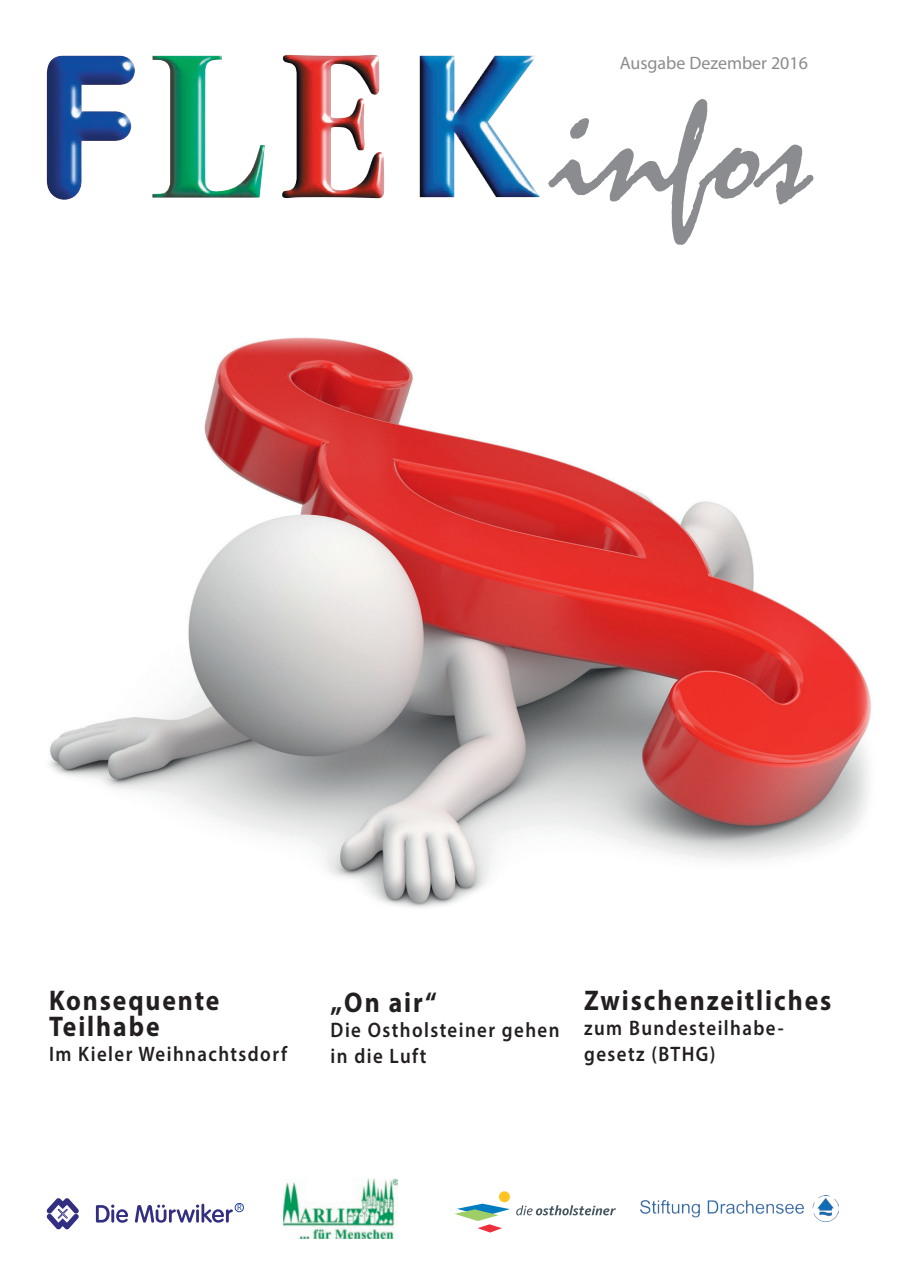
<style>
.page{position:relative;width:910px;height:1280px;background:#fff}
.page>*{position:absolute;margin:0;border:0;box-sizing:border-box;transform-origin:0 0}
.t1{font:700 28.5px/25.5px "Myriad Pro";letter-spacing:.075em;color:#231f20;scale:.9 1}
.t2{font:600 21px/25.5px "Myriad Pro";letter-spacing:.075em;color:#231f20;scale:.9 1}
.t3{font:18px "Myriad Pro";color:#8a8c8f}
.t4{font:8.4px "Myriad";color:#1f479b}
</style>
<div class="page">
<img style="left:47px;top:55px;width:493px;height:145px">
<svg style="left:548px;top:99px;width:265px;height:146px"></svg>
<img style="left:641px;top:1195px;width:198px;height:26px">
<svg style="left:135px;top:1204px;width:98px;height:19px"></svg>
<svg style="left:96px;top:1204px;width:32px;height:19px"></svg>
<svg style="left:47px;top:1198px;width:32px;height:31px"></svg>
<div style="left:235px;top:1203px;width:9px;height:9px;border:1px solid #1f479b;border-radius:50%"></div>
<img style="left:283px;top:1178px;width:114px;height:61px">
<svg style="left:516px;top:1205px;width:100px;height:10px"></svg>
<svg style="left:454px;top:1204px;width:56px;height:28px"></svg>
<div style="left:499px;top:1191px;width:11px;height:11px;background:#fec422;border-radius:50%"></div>
<img style="left:49px;top:337px;width:822px;height:571px">
<p class="t3" style="left:620px;top:52px;width:190px">Ausgabe Dezember 2016</p>
<h1 class="t1" style="left:49px;top:987px;width:191px">Konsequente<br>Teilhabe</h1>
<p class="t2" style="left:49px;top:1041px;width:266px">Im Kieler Weihnachtsdorf</p>
<h1 class="t1" style="left:331px;top:988px;width:119px">„On air“</h1>
<p class="t2" style="left:331px;top:1017px;width:256px">Die Ostholsteiner gehen in die Luft</p>
<h1 class="t1" style="left:584px;top:986px;width:276px">Zwischenzeitliches</h1>
<p class="t2" style="left:584px;top:1015px;width:223px">zum Bundesteilhabe&shy;gesetz (BTHG)</p>
<p class="t4" style="left:237px;top:1203px;width:6px">R</p>
</div>
